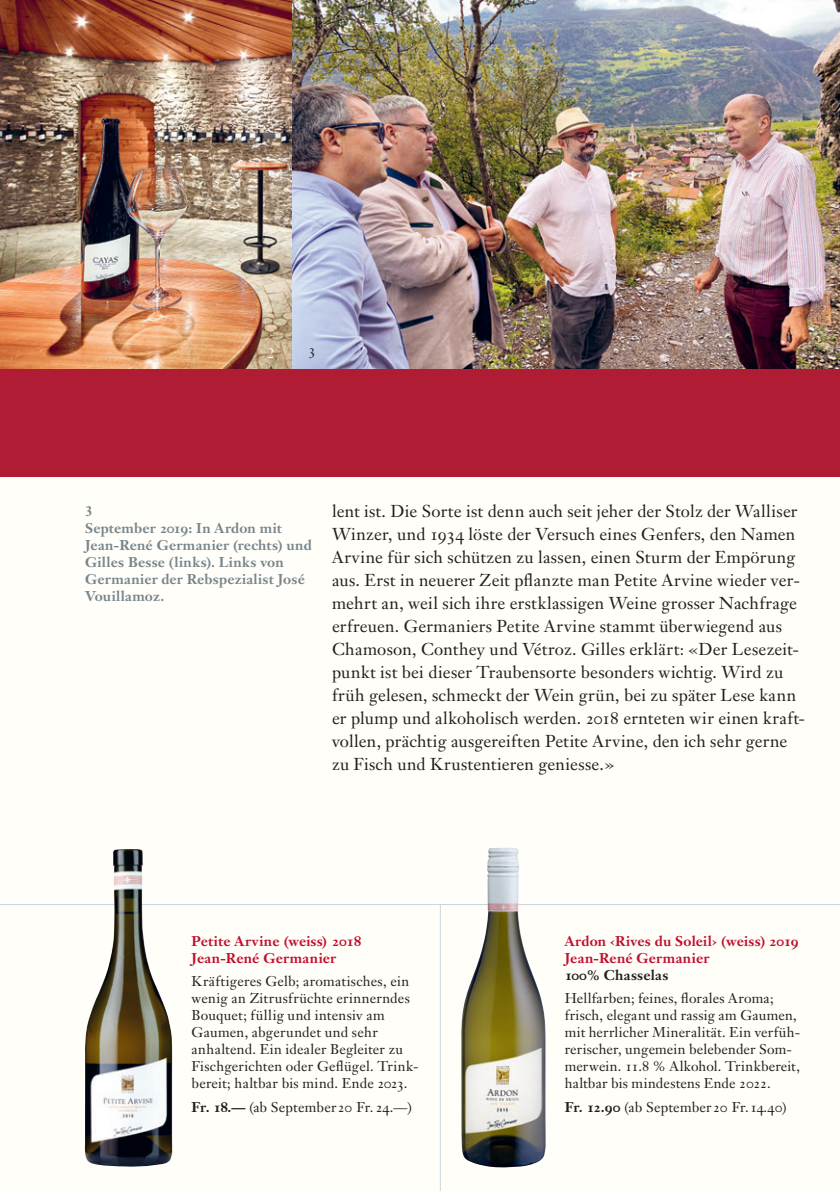
<style>
.page{position:relative;width:840px;height:1191px;background:#fff}
.page>*{position:absolute;margin:0;border:0;box-sizing:border-box;transform-origin:0 0}
.t1{font:17px/23px "Janson Text LT Pro";letter-spacing:.01em;color:#231f20}
.t2{font:14px/17px "Janson Text LT Pro";letter-spacing:.015em;color:#231f20}
.t3{font:700 14px/17px "Janson Text LT Pro";letter-spacing:.015em;color:#77858d}
.t4{font:700 14px/17px "Janson Text LT Pro";letter-spacing:.01em;color:#c00f2d}
.t5{font:700 14px "Janson Text LT Pro";letter-spacing:.02em;color:#231f20}
.t6{font:14px "Janson Text LT Pro";color:#fff}
.s1{font-weight:700}
</style>
<div class="page">
<div style="left:0;top:0;width:839px;height:1191px;background:#fffef8"></div>
<hr style="left:0;top:904px;width:839px;height:1px;background:#cbd6dd">
<img style="left:84px;top:849px;width:88px;height:318px">
<hr style="left:439px;top:905px;width:1px;height:286px;background:#cbd6dd">
<img style="left:461px;top:848px;width:84px;height:320px">
<img style="left:291px;top:0;width:548px;height:369px">
<img style="left:0;top:0;width:291px;height:369px">
<div style="left:0;top:369px;width:839px;height:107px;background:#af1c34"></div>
<p class="t6" style="left:267px;top:344px;width:9px">2</p>
<p class="t2" style="left:308px;top:345px;width:9px">3</p>
<p class="t3" style="left:85px;top:502px;width:228px">3<br>September 2019: In Ardon mit<br>Jean-René Germanier (rechts) und<br>Gilles Besse (links). Links von<br>Germanier der Rebspezialist José<br>Vouillamoz.</p>
<p class="t1" style="left:332px;top:499px;width:474px">lent ist. Die Sorte ist denn auch seit jeher der Stolz der Walliser Winzer, und 1934 löste der Versuch eines Genfers, den Namen Arvine für sich schützen zu lassen, einen Sturm der Empörung aus. Erst in neuerer Zeit pflanzte man Petite Arvine wieder ver&shy;mehrt an, weil sich ihre erstklassigen Weine grosser Nachfrage erfreuen. Germaniers Petite Arvine stammt überwiegend aus Chamoson, Conthey und Vétroz. Gilles erklärt: «Der Lesezeit&shy;punkt ist bei dieser Traubensorte besonders wichtig. Wird zu früh gelesen, schmeckt der Wein grün, bei zu später Lese kann er plump und alkoholisch werden. 2018 ernteten wir einen kraft&shy;vollen, prächtig ausgereiften Petite Arvine, den ich sehr gerne zu Fisch und Krustentieren geniesse.»</p>
<p class="t4" style="left:191px;top:932px;width:171px">Petite Arvine (weiss) 2018<br>Jean-René Germanier</p>
<p class="t2" style="left:191px;top:972px;width:228px">Kräftigeres Gelb; aromatisches, ein wenig an Zitrusfrüchte erinnerndes Bouquet; füllig und intensiv am Gaumen, abgerundet und sehr anhaltend. Ein idealer Begleiter zu Fischgerichten oder Geflügel. Trink&shy;bereit; haltbar bis mind. Ende 2023.</p>
<p class="t2" style="left:191px;top:1098px;width:222px"><span class="s1">Fr. 18.—</span> (ab September 20 Fr. 24.—)</p>
<p class="t4" style="left:564px;top:932px;width:235px">Ardon ‹Rives du Soleil› (weiss) 2019<br>Jean-René Germanier</p>
<p class="t5" style="left:564px;top:966px;width:105px">100% Chasselas</p>
<p class="t2" style="left:564px;top:989px;width:237px">Hellfarben; feines, florales Aroma; frisch, elegant und rassig am Gaumen, mit herrlicher Mineralität. Ein verfüh&shy;rerischer, ungemein belebender Som&shy;merwein. 11.8 % Alkohol. Trinkbereit, haltbar bis mindestens Ende 2022.</p>
<p class="t2" style="left:564px;top:1098px;width:223px"><span class="s1">Fr. 12.90</span> (ab September 20 Fr.14.40)</p>
</div>
